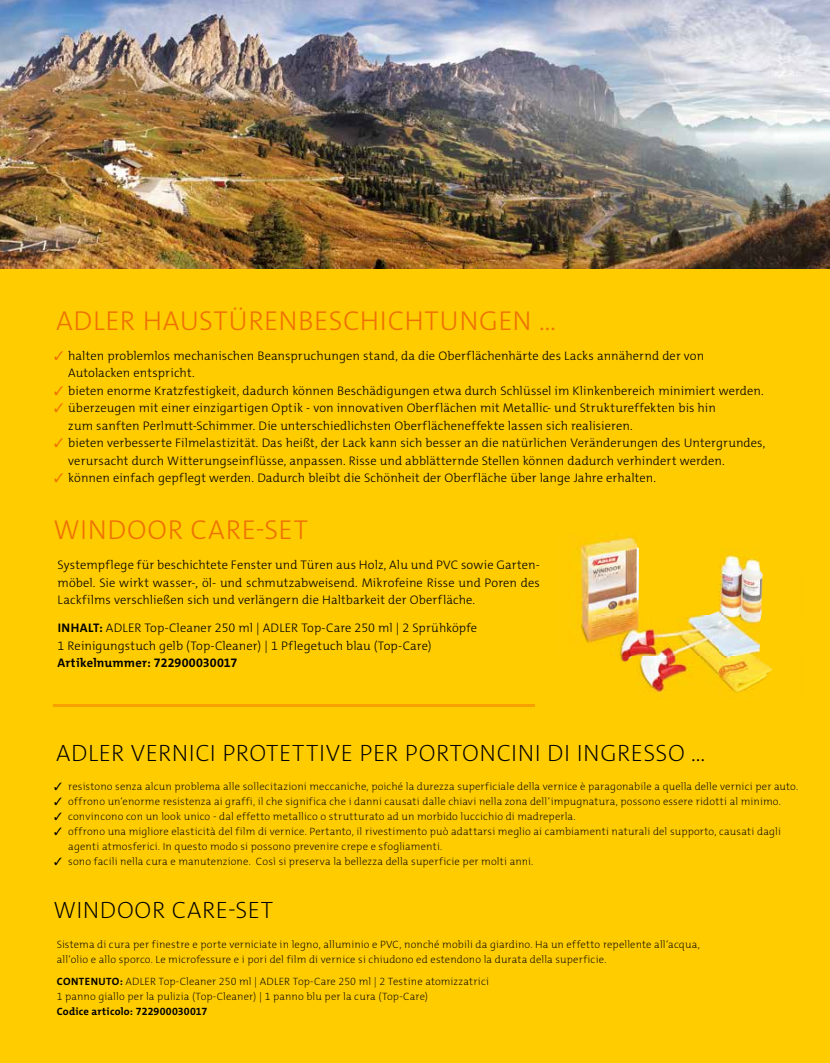
<style>
.page{position:relative;width:830px;height:1063px;background:#fff}
.page>*{position:absolute;margin:0;border:0;box-sizing:border-box;transform-origin:0 0}
.t1{font:300 27.5px "The Mix C4 s";letter-spacing:.02em;color:#ee7203}
.t2{font:200 23.75px "The Mix C4 s";letter-spacing:.025em;color:#000}
.t3{font:300 12.5px/17.5px "The Mix C4 s";letter-spacing:.01em;color:#000}
.t4{font:700 12.5px "The Mix C4 s";letter-spacing:.015em;color:#000}
.t5{font:200 10.62px/15px "The Mix C4 s";letter-spacing:.01em;color:#000}
.t6{font:700 10.62px "The Mix C4 s";letter-spacing:.02em;color:#000}
.s1{color:#ee7203}
.s2{font-weight:700}
</style>
<div class="page">
<div style="left:0;top:0;width:829px;height:1063px;background:#fc0"></div>
<hr style="left:53px;top:704px;width:481px;height:3px;background:#f6a100">
<img style="left:570px;top:534px;width:203px;height:164px">
<img style="left:0;top:0;width:829px;height:268px">
<h1 class="t1" style="left:56px;top:303px;width:501px">ADLER HAUSTÜRENBESCHICHTUNGEN …</h1>
<p class="t3" style="left:68px;top:347px;width:637px;text-indent:-14px"><span class="s1">✓</span> halten problemlos mechanischen Beanspruchungen stand, da die Oberflächenhärte des Lacks annähernd der von<br>Autolacken entspricht.</p>
<p class="t3" style="left:54px;top:382px;width:710px"><span class="s1">✓</span> bieten enorme Kratzfestigkeit, dadurch können Beschädigungen etwa durch Schlüssel im Klinkenbereich minimiert werden.</p>
<p class="t3" style="left:68px;top:399px;width:648px;text-indent:-14px"><span class="s1">✓</span> überzeugen mit einer einzigartigen Optik - von innovativen Oberflächen mit Metallic- und Struktureffekten bis hin zum sanften Perlmutt-Schimmer. Die unterschiedlichsten Oberflächeneffekte lassen sich realisieren.</p>
<p class="t3" style="left:68px;top:434px;width:698px;text-indent:-14px"><span class="s1">✓</span> bieten verbesserte Filmelastizität. Das heißt, der Lack kann sich besser an die natürlichen Veränderungen des Untergrundes, verursacht durch Witterungseinflüsse, anpassen. Risse und abblätternde Stellen können dadurch verhindert werden.</p>
<p class="t3" style="left:54px;top:469px;width:603px"><span class="s1">✓</span> können einfach gepflegt werden. Dadurch bleibt die Schönheit der Oberfläche über lange Jahre erhalten.</p>
<h1 class="t1" style="left:53px;top:512px;width:256px">WINDOOR CARE-SET</h1>
<p class="t3" style="left:58px;top:556px;width:483px;text-align:justify">Systempflege für beschichtete Fenster und Türen aus Holz, Alu und PVC sowie Garten&shy;möbel. Sie wirkt wasser-, öl- und schmutzabweisend. Mikrofeine Risse und Poren des Lackfilms verschließen sich und verlängern die Haltbarkeit der Oberfläche.</p>
<p class="t3" style="left:58px;top:619px;width:421px"><span class="s2">INHALT:</span> ADLER Top-Cleaner 250 ml | ADLER Top-Care 250 ml | 2 Sprühköpfe<br>1 Reinigungstuch gelb (Top-Cleaner) | 1 Pflegetuch blau (Top-Care)</p>
<p class="t4" style="left:58px;top:655px;width:181px">Artikelnummer: 722900030017</p>
<h2 class="t2" style="left:56px;top:738px;width:650px">ADLER VERNICI PROTETTIVE PER PORTONCINI DI INGRESSO …</h2>
<p class="t5" style="left:54px;top:779px;width:745px">✓ resistono senza alcun problema alle sollecitazioni meccaniche, poiché la durezza superficiale della vernice è paragonabile a quella delle vernici per auto.</p>
<p class="t5" style="left:54px;top:794px;width:728px">✓ offrono un‘enorme resistenza ai graffi, il che significa che i danni causati dalle chiavi nella zona dell‘impugnatura, possono essere ridotti al minimo.</p>
<p class="t5" style="left:54px;top:809px;width:523px">✓ convincono con un look unico - dal effetto metallico o strutturato ad un morbido luccichio di madreperla.</p>
<p class="t5" style="left:68px;top:824px;width:713px;text-indent:-14px">✓ offrono una migliore elasticità del film di vernice. Pertanto, il rivestimento può adattarsi meglio ai cambiamenti naturali del supporto, causati dagli agenti atmosferici. In questo modo si possono prevenire crepe e sfogliamenti.</p>
<p class="t5" style="left:54px;top:854px;width:480px">✓ sono facili nella cura e manutenzione. Così si preserva la bellezza della superficie per molti anni.</p>
<h2 class="t2" style="left:53px;top:895px;width:221px">WINDOOR CARE-SET</h2>
<p class="t5" style="left:57px;top:937px;width:644px">Sistema di cura per finestre e porte verniciate in legno, alluminio e PVC, nonché mobili da giardino. Ha un effetto repellente all‘acqua, all‘olio e allo sporco. Le microfessure e i pori del film di vernice si chiudono ed estendono la durata della superficie.</p>
<p class="t5" style="left:57px;top:974px;width:433px"><span class="s2">CONTENUTO:</span> ADLER Top-Cleaner 250 ml | ADLER Top-Care 250 ml | 2 Testine atomizzatrici<br>1 panno giallo per la pulizia (Top-Cleaner) | 1 panno blu per la cura (Top-Care)</p>
<p class="t6" style="left:57px;top:1005px;width:152px">Codice articolo: 722900030017</p>
</div>
